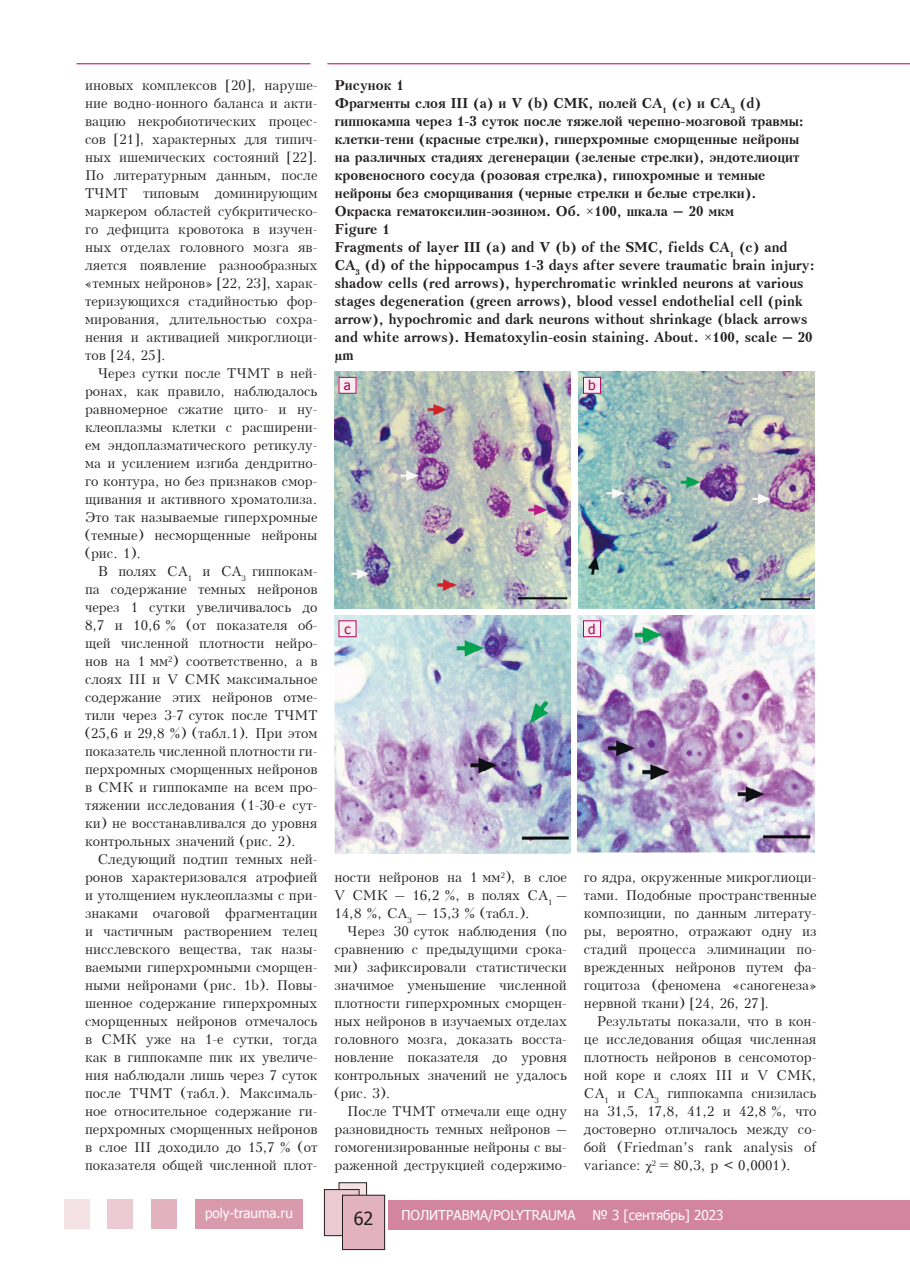
<style>
.page{position:relative;width:910px;height:1280px;background:#fff}
.page>*{position:absolute;margin:0;border:0;box-sizing:border-box;transform-origin:0 0}
.t1{font:18px "Tahoma";color:#231f20}
.t2{font:13.5px/18px "Kudrashov Plain";color:#231f20;text-align:justify}
.t3{font:700 13.5px/18px "Kudrashov";color:#231f20}
.t4{font:13.5px "Tahoma";color:#fff}
.t5{font:13.5px "Tahoma";color:#b1015c}
.t6{font:700 13.5px "Times New Roman";color:#231f20}
.s1{font-family:"Kudrashov Plain";font-weight:400}
.s2{font-family:"Kudrashov"}
.s3{font-family:"Times New Roman"}
</style>
<div class="page">
<div style="left:196px;top:1198px;width:107px;height:30px;background:#da9aae"></div>
<div style="left:151px;top:1198px;width:25px;height:30px;background:#e3b2c1"></div>
<div style="left:107px;top:1198px;width:26px;height:30px;background:#eccad4"></div>
<div style="left:64px;top:1198px;width:25px;height:30px;background:#f5e2e7"></div>
<div style="left:389px;top:1199px;width:521px;height:30px;background:#d3859f"></div>
<div style="left:339px;top:1183px;width:28px;height:36px;background:#f5e2e7"></div>
<div style="left:339px;top:1182px;width:28px;height:37px;border:1px solid #231f20"></div>
<div style="left:324px;top:1189px;width:35px;height:47px;background:#eccad4"></div>
<div style="left:324px;top:1189px;width:35px;height:47px;border:1px solid #231f20"></div>
<div style="left:342px;top:1195px;width:43px;height:54px;background:#e3b2c1"></div>
<div style="left:342px;top:1195px;width:43px;height:55px;border:1px solid #231f20"></div>
<hr style="left:327px;top:63px;width:583px;height:1px;background:#b1015c">
<hr style="left:77px;top:63px;width:233px;height:1px;background:#b1015c">
<img style="left:334px;top:372px;width:236px;height:236px">
<img style="left:579px;top:372px;width:235px;height:236px">
<img style="left:334px;top:615px;width:237px;height:238px">
<img style="left:578px;top:615px;width:236px;height:238px">
<div style="left:339px;top:377px;width:17px;height:16px;background:#f8ebee"></div>
<div style="left:339px;top:377px;width:17px;height:17px;border:1px solid #b1015c"></div>
<div style="left:339px;top:621px;width:17px;height:16px;background:#f8ecef"></div>
<div style="left:583px;top:377px;width:18px;height:16px;background:#f8ebee"></div>
<div style="left:583px;top:377px;width:18px;height:17px;border:1px solid #b1015c"></div>
<div style="left:583px;top:621px;width:18px;height:16px;background:#f8ebee"></div>
<div style="left:583px;top:620px;width:18px;height:17px;border:1px solid #b1015c"></div>
<p class="t2" style="left:85px;top:76px;width:234px">иновых комплексов [20], наруше&shy;ние водно-ионного баланса и акти&shy;вацию некробиотических процес&shy;сов [21], характерных для типич&shy;ных ишемических состояний [22].<br>По литературным данным, после ТЧМТ типовым доминирующим маркером областей субкритическо&shy;го дефицита кровотока в изучен&shy;ных отделах головного мозга яв&shy;ляется появление разнообразных «темных нейронов» [22, 23], харак&shy;теризующихся стадийностью фор&shy;мирования, длительностью сохра&shy;нения и активацией микроглиоци&shy;тов [24, 25].</p>
<p class="t2" style="left:85px;top:364px;width:234px;text-indent:13px">Через сутки после ТЧМТ в ней&shy;ронах, как правило, наблюдалось равномерное сжатие цито- и ну&shy;клеоплазмы клетки с расширени&shy;ем эндоплазматического ретикулу&shy;ма и усилением изгиба дендритно&shy;го контура, но без признаков смор&shy;щивания и активного хроматолиза.<br>Это так называемые гиперхромные (темные) несморщенные нейроны (рис. 1).</p>
<p class="t2" style="left:85px;top:562px;width:234px;text-indent:13px">В полях СА<sub>1</sub> и СА<sub>3</sub> гиппокам&shy;па содержание темных нейронов через 1 сутки увеличивалось до 8,7 и 10,6 % (от показателя об&shy;щей численной плотности нейро&shy;нов на 1 мм<sup>2</sup>) соответственно, а в слоях III и V СМК максимальное содержание этих нейронов отме&shy;тили через 3-7 суток после ТЧМТ (25,6 и 29,8 %) (табл.1). При этом показатель численной плотности ги&shy;перхромных сморщенных нейронов в СМК и гиппокампе на всем про&shy;тяжении исследования (1-30-е сут&shy;ки) не восстанавливался до уровня контрольных значений (рис. 2).</p>
<p class="t2" style="left:85px;top:850px;width:234px;text-indent:13px">Следующий подтип темных ней&shy;ронов характеризовался атрофией и утолщением нуклеоплазмы с при&shy;знаками очаговой фрагментации и частичным растворением телец нисслевского вещества, так назы&shy;ваемыми гиперхромными сморщен&shy;ными нейронами (рис. 1b). Повы&shy;шенное содержание гиперхромных сморщенных нейронов отмечалось в СМК уже на 1-е сутки, тогда как в гиппокампе пик их увеличе&shy;ния наблюдали лишь через 7 суток после ТЧМТ (табл.). Максималь&shy;ное относительное содержание ги&shy;перхромных сморщенных нейронов в слое III доходило до 15,7 % (от показателя общей численной плот-</p>
<p class="t4" style="left:205px;top:1204px;width:89px">poly-trauma.ru</p>
<p class="t3" style="left:335px;top:76px;width:481px">Рисунок 1<br>Фрагменты cлоя III (a) и V (b) СМК, полей СА<sub>1</sub> (c) и CA<sub>3</sub> (d) гиппокампа через 1-3 суток после тяжелой черепно-мозговой травмы: клетки-тени (красные стрелки), гиперхромные сморщенные нейроны на различных стадиях дегенерации (зеленые стрелки), эндотелиоцит кровеносного сосуда (розовая стрелка), гипохромные и темные нейроны без сморщивания (черные стрелки и белые стрелки).<br>Окраска гематоксилин-эозином. Об. <span class="s1">½</span>100, шкала – 20 мкм<br>Figure 1<br>Fragments of layer III (a) and V (b) of the SMC, fields CA<sub>1</sub> (c) and CA<sub>3</sub> (d) of the hippocampus 1-3 days after severe traumatic brain injury: shadow cells (red arrows), hyperchromatic wrinkled neurons at various stages degeneration (green arrows), blood vessel endothelial cell (pink arrow), hypochromic and dark neurons without shrinkage (black arrows and white arrows). Hematoxylin-eosin staining. About. <span class="s1">½</span>100, scale – 20</p>
<p class="t6" style="left:335px;top:346px;width:21px">µ<span class="s2">m</span></p>
<p class="t5" style="left:344px;top:376px;width:9px">a</p>
<p class="t5" style="left:588px;top:376px;width:9px">b</p>
<p class="t5" style="left:344px;top:620px;width:8px">c</p>
<p class="t5" style="left:588px;top:620px;width:9px">d</p>
<p class="t2" style="left:334px;top:868px;width:234px">ности нейронов на 1 мм<sup>2</sup>), в слое V СМК – 16,2 %, в полях СА<sub>1</sub> – 14,8 %, СА<sub>3</sub> – 15,3 % (табл.).</p>
<p class="t2" style="left:334px;top:922px;width:234px;text-indent:13px">Через 30 суток наблюдения (по сравнению с предыдущими срока&shy;ми) зафиксировали статистически значимое уменьшение численной плотности гиперхромных сморщен&shy;ных нейронов в изучаемых отделах головного мозга, доказать восста&shy;новление показателя до уровня контрольных значений не удалось (рис. 3).</p>
<p class="t2" style="left:334px;top:1102px;width:234px;text-indent:13px">После ТЧМТ отмечали еще одну разновидность темных нейронов – гомогенизированные нейроны с вы&shy;раженной деструкцией содержимо-</p>
<p class="t2" style="left:584px;top:868px;width:234px">го ядра, окруженные микроглиоци&shy;тами. Подобные пространственные композиции, по данным литерату&shy;ры, вероятно, отражают одну из стадий процесса элиминации по&shy;врежденных нейронов путем фа&shy;гоцитоза (феномена «саногенеза» нервной ткани) [24, 26, 27].</p>
<p class="t2" style="left:584px;top:1012px;width:234px;text-indent:13px">Результаты показали, что в кон&shy;це исследования общая численная плотность нейронов в сенсомотор&shy;ной коре и слоях III и V СМК, CA<sub>1</sub> и CA<sub>3</sub> гиппокампа снизилась на 31,5, 17,8, 41,2 и 42,8 %, что достоверно отличалось между со&shy;бой (Friedman’s rank analysis of variance: <span class="s3">χ</span><sup>2</sup> = 80,3, p &lt; 0,0001).</p>
<h1 class="t1" style="left:354px;top:1206px;width:21px">62</h1>
<p class="t4" style="left:401px;top:1206px;width:176px">ПОЛИТРАВМА/POLYTRAUMA</p>
<p class="t4" style="left:592px;top:1206px;width:133px">№ 3 [сентябрь] 2023</p>
</div>
